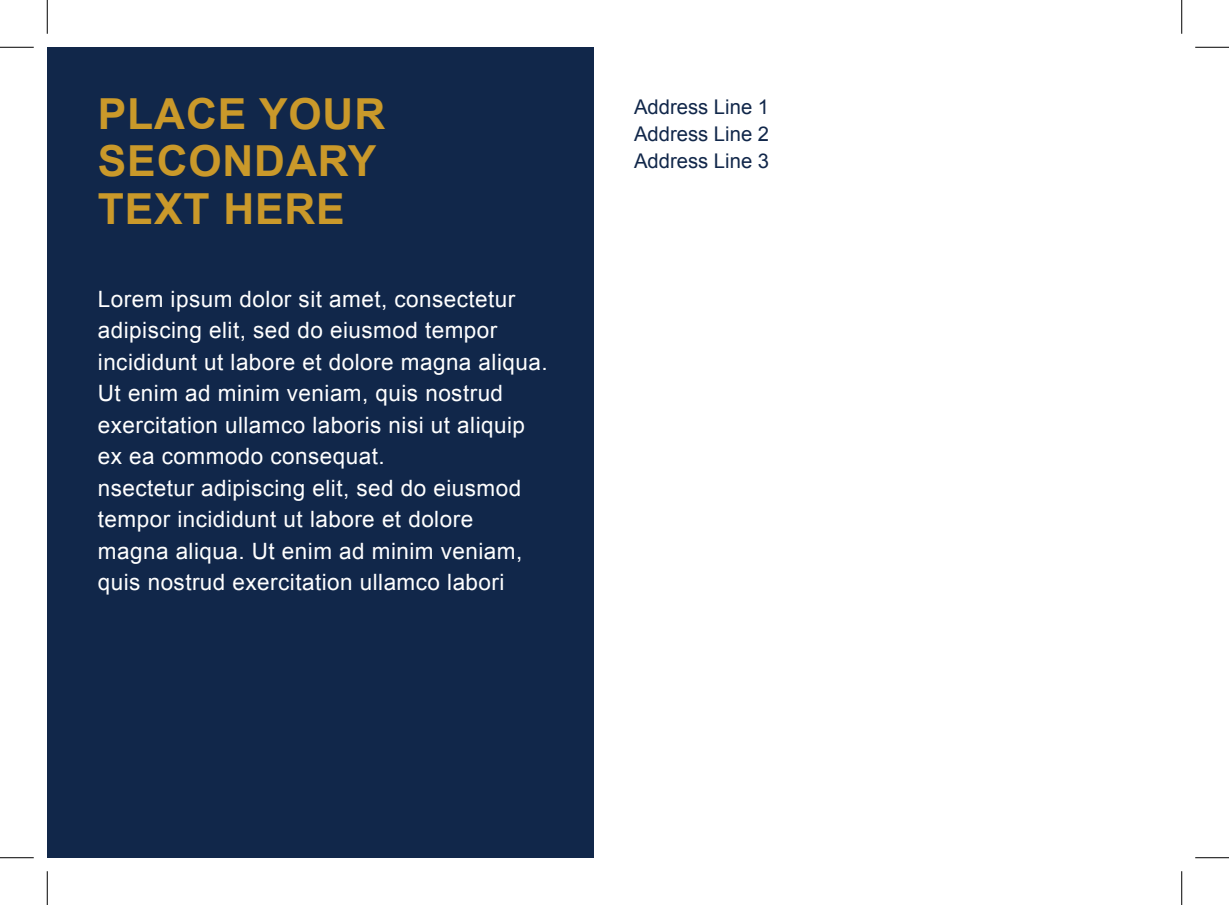
<style>
.page{position:relative;width:1229px;height:905px;background:#fff}
.page>*{position:absolute;margin:0;border:0;box-sizing:border-box;transform-origin:0 0}
.t1{font:700 42.75px/47.2px "Arial";letter-spacing:.02em;color:#ca992a}
.t2{font:22.5px/31.5px "Arial";letter-spacing:.02em;color:#fff}
.t3{font:20.25px/27px "Arial";color:#11274a;text-align:justify}
</style>
<div class="page">
<div style="left:47px;top:47px;width:547px;height:810px;background:#11274a"></div>
<hr style="left:0;top:47px;width:34px;height:1px;background:#000">
<hr style="left:1195px;top:47px;width:33px;height:1px;background:#000">
<hr style="left:0;top:857px;width:34px;height:1px;background:#000">
<hr style="left:1195px;top:857px;width:33px;height:1px;background:#000">
<hr style="left:47px;top:0;width:1px;height:34px;background:#000">
<hr style="left:47px;top:871px;width:1px;height:33px;background:#000">
<hr style="left:1181px;top:0;width:1px;height:34px;background:#000">
<hr style="left:1181px;top:871px;width:1px;height:33px;background:#000">
<h1 class="t1" style="left:98px;top:92px;width:289px">PLACE YOUR<br>SECONDARY<br>TEXT HERE</h1>
<p class="t2" style="left:98px;top:283px;width:451px">Lorem ipsum dolor sit amet, consectetur adipiscing elit, sed do eiusmod tempor incididunt ut labore et dolore magna aliqua.<br>Ut enim ad minim veniam, quis nostrud exercitation ullamco laboris nisi ut aliquip ex ea commodo consequat.<br>nsectetur adipiscing elit, sed do eiusmod tempor incididunt ut labore et dolore magna aliqua. Ut enim ad minim veniam, quis nostrud exercitation ullamco labori</p>
<p class="t3" style="left:634px;top:94px;width:137px">Address Line 1<br>Address Line 2<br>Address Line 3</p>
</div>
